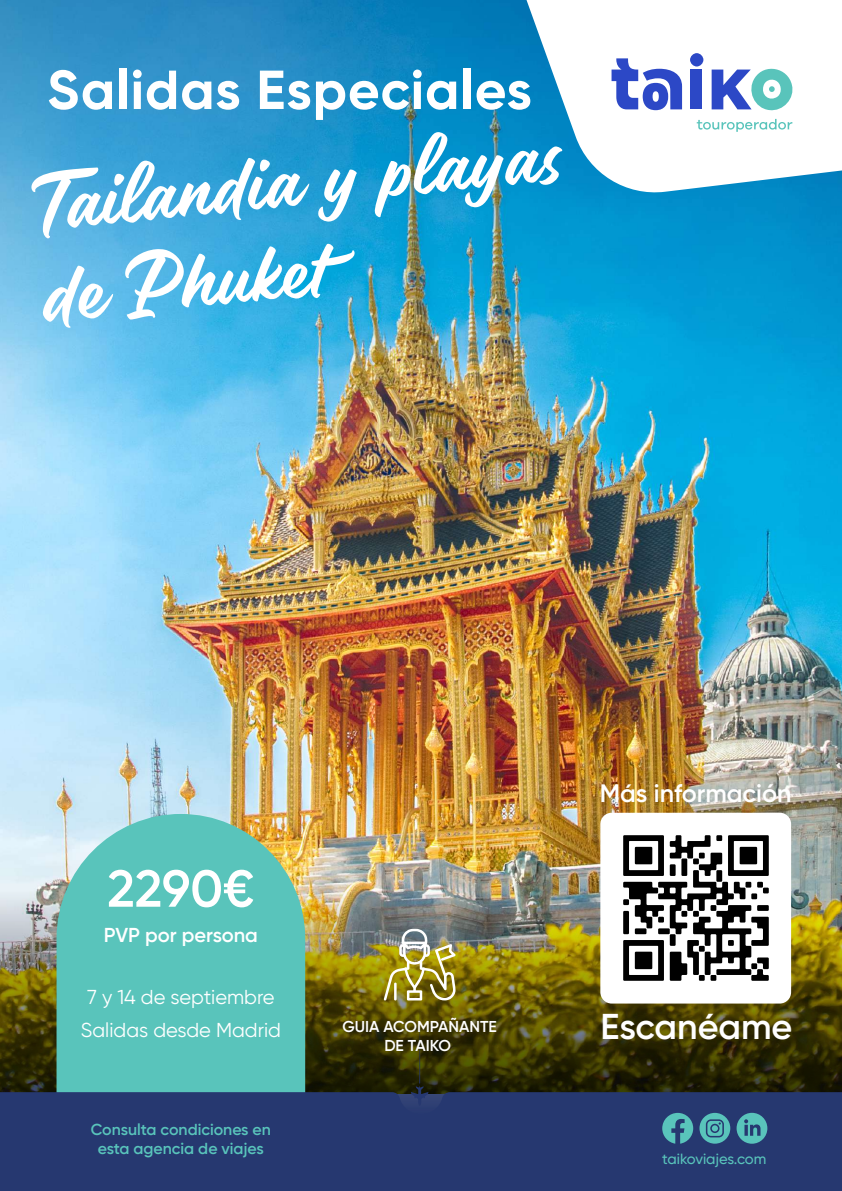
<style>
.page{position:relative;width:842px;height:1191px;background:#fff}
.page>*{position:absolute;margin:0;border:0;box-sizing:border-box;transform-origin:0 0}
.t1{font:75.6px/90.2px "Belgates";color:#fff}
.t2{font:700 54.8px "Gilroy";letter-spacing:.015em;color:#fff}
.t3{font:600 51.9px "Gilroy";color:#fff}
.t4{font:600 35.9px "Gilroy";color:#fff}
.t5{font:600 25.2px "Gilroy";color:#fff}
.t6{font:20.1px/33px "Gilroy";color:#fff;text-align:center}
.t7{font:600 20.1px "Gilroy";color:#fff}
.t8{font:600 15.9px/19.1px "Gilroy";color:#59c4bb;text-align:center}
.t9{font:600 15.8px/18.9px "Gilroy";color:#fff;text-align:center}
.t10{font:500 14.8px "Gilroy";letter-spacing:-.005em;color:#59c4bb}
</style>
<div class="page">
<img style="left:0;top:0;width:842px;height:891px">
<svg style="left:526px;top:0;width:316px;height:196px"></svg>
<img style="left:0;top:891px;width:842px;height:201px">
<svg style="left:57px;top:814px;width:248px;height:278px;background:#65c4b8"></svg>
<svg style="left:611px;top:58px;width:71px;height:52px"></svg>
<div style="left:691px;top:70px;width:11px;height:39px;background:#2c48c6"></div>
<div style="left:690px;top:53px;width:13px;height:13px;background:#2c48c6;border-radius:50%"></div>
<svg style="left:712px;top:63px;width:83px;height:49px"></svg>
<svg style="left:697px;top:119px;width:95px;height:13px"></svg>
<div style="left:0;top:1092px;width:842px;height:99px;background:#263870"></div>
<svg style="left:411px;top:1086px;width:17px;height:20px"></svg>
<svg style="left:419px;top:1003px;width:1px;height:80px"></svg>
<svg style="left:699px;top:1112px;width:31px;height:31px"></svg>
<svg style="left:736px;top:1112px;width:31px;height:31px"></svg>
<svg style="left:662px;top:1112px;width:31px;height:31px"></svg>
<div style="left:600px;top:812px;width:191px;height:191px;background:#fff;border-radius:11px"></div>
<img style="left:623px;top:835px;width:146px;height:146px">
<img style="left:384px;top:928px;width:72px;height:72px">
<h2 class="t2" style="left:47px;top:56px;width:486px">Salidas Especiales</h2>
<h1 class="t1" style="left:26px;top:162px;width:532px;rotate:-6deg">Tailandia y playas de Phuket</h1>
<h3 class="t3" style="left:107px;top:856px;width:149px">2290€</h3>
<p class="t7" style="left:104px;top:922px;width:156px">PVP por persona</p>
<p class="t6" style="left:81px;top:980px;width:202px">7 y 14 de septiembre<br>Salidas desde Madrid</p>
<p class="t8" style="left:91px;top:1120px;width:182px">Consulta condiciones en esta agencia de viajes</p>
<p class="t9" style="left:342px;top:1017px;width:156px">GUIA ACOMPAÑANTE<br>DE TAIKO</p>
<h3 class="t5" style="left:600px;top:778px;width:193px">Más información</h3>
<h3 class="t4" style="left:600px;top:1004px;width:194px">Escanéame</h3>
<p class="t10" style="left:662px;top:1149px;width:106px">taikoviajes.com</p>
</div>
